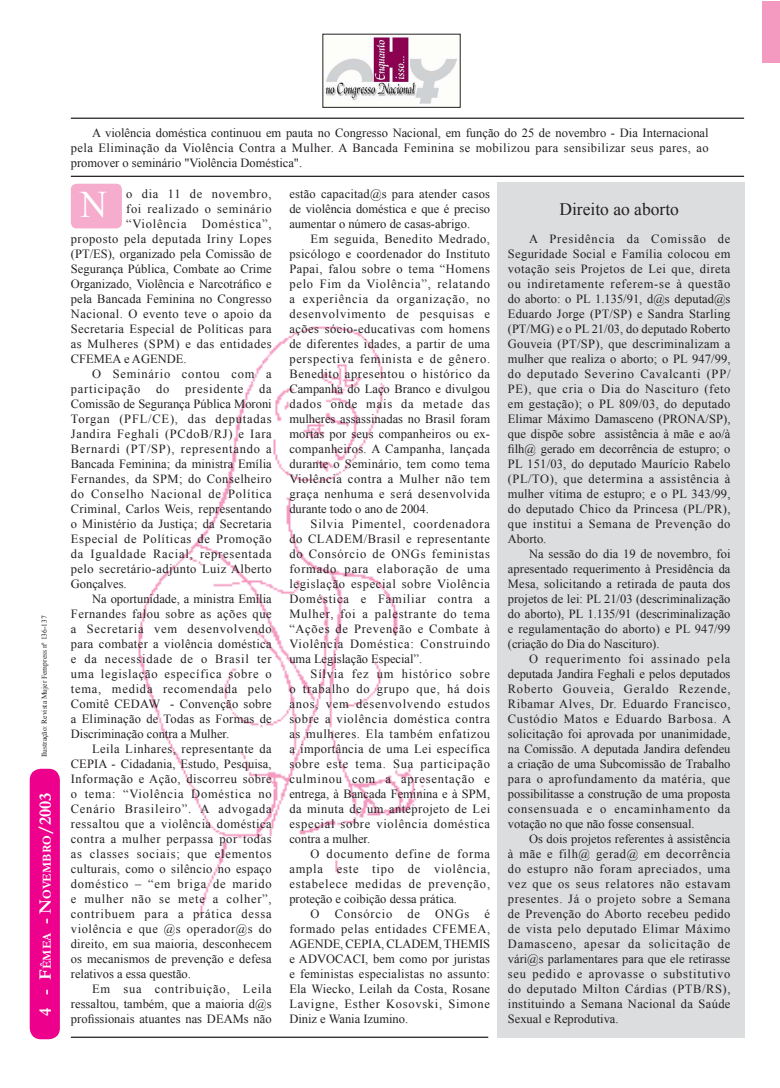
<style>
.page{position:relative;width:780px;height:1088px;background:#fff}
.page>*{position:absolute;margin:0;border:0;box-sizing:border-box;transform-origin:0 0}
.t1{font:37.5px "Times New Roman";color:#fff}
.t2{font:17.5px "Times New Roman";color:#231f20}
.t3{font:12.5px/15px "Times New Roman";letter-spacing:.015em;color:#231f20;text-align:justify}
.t4{font:12.5px "Times New Roman";letter-spacing:.06em;color:#231f20}
.t5{font:12.5px "Times New Roman";letter-spacing:.045em;color:#231f20}
.t6{font:12.5px "Times New Roman";letter-spacing:.04em;color:#231f20}
.t7{font:12.5px "Times New Roman";letter-spacing:.055em;color:#231f20}
.t8{font:700 12.25px "Garamond";color:#fff}
.t9{font:7.5px "Times New Roman";color:#231f20}
.s1{font-size:17.5px}
</style>
<div class="page">
<hr style="left:71px;top:1036px;width:417px;height:1px;background:#231f20">
<div style="left:497px;top:182px;width:248px;height:855px;background:#dcddde"></div>
<img style="left:138px;top:326px;width:288px;height:588px">
<img style="left:325px;top:36px;width:132px;height:68px">
<div style="left:322px;top:34px;width:139px;height:74px;border:1px solid #231f20"></div>
<div style="left:71px;top:184px;width:51px;height:44px;background:#f6adcd;border-radius:6px"></div>
<hr style="left:71px;top:176px;width:673px;height:1px;background:#231f20">
<hr style="left:71px;top:118px;width:673px;height:1px;background:#231f20">
<div style="left:30px;top:768px;width:30px;height:271px;background:#ec008c;border-radius:11px"></div>
<div style="left:762px;top:1px;width:18px;height:61px;background:#f49ac1"></div>
<p class="t9" style="left:40px;top:757px;width:143px;rotate:-90deg">Ilustração: Revista Mujer Fempress nº 136-137</p>
<p class="t8" style="left:40px;top:1013px;width:219px;rotate:-90deg"><span class="s1">4 - F</span>ÊMEA <span class="s1">- S</span>ETEMBRO<span class="s1">/2003</span></p>
<p class="t8" style="left:40px;top:923px;width:90px;rotate:-90deg"><span class="s1">- N</span>OVEMBRO</p>
<p class="t3" style="left:71px;top:126px;width:639px;text-indent:21px">A violência doméstica continuou em pauta no Congresso Nacional, em função do 25 de novembro - Dia Internacional pela Eliminação da Violência Contra a Mulher. A Bancada Feminina se mobilizou para sensibilizar seus pares, ao promover o seminário "Violência Doméstica".</p>
<p class="t4" style="left:126px;top:186px;width:147px">o dia 11 de novembro,</p>
<p class="t7" style="left:126px;top:201px;width:147px">foi realizado o seminário</p>
<p class="t4" style="left:126px;top:216px;width:147px">“Violência Doméstica”,</p>
<p class="t5" style="left:71px;top:231px;width:202px">proposto pela deputada Iriny Lopes</p>
<p class="t3" style="left:71px;top:246px;width:202px">(PT/ES), organizado pela Comissão de</p>
<p class="t3" style="left:71px;top:261px;width:202px">Segurança Pública, Combate ao Crime</p>
<p class="t3" style="left:71px;top:276px;width:202px">Organizado, Violência e Narcotráfico e</p>
<p class="t3" style="left:71px;top:291px;width:202px">pela Bancada Feminina no Congresso</p>
<p class="t6" style="left:71px;top:306px;width:202px">Nacional. O evento teve o apoio da</p>
<p class="t3" style="left:71px;top:321px;width:202px">Secretaria Especial de Políticas para</p>
<p class="t5" style="left:71px;top:336px;width:202px">as Mulheres (SPM) e das entidades</p>
<p class="t3" style="left:71px;top:351px;width:117px">CFEMEA e AGENDE.</p>
<p class="t4" style="left:92px;top:366px;width:181px">O Seminário contou com a</p>
<p class="t4" style="left:71px;top:381px;width:71px">participação</p>
<p class="t3" style="left:156px;top:381px;width:15px">do</p>
<p class="t4" style="left:185px;top:381px;width:60px">presidente</p>
<p class="t3" style="left:289px;top:186px;width:202px">estão capacitad@s para atender casos de violência doméstica e que é preciso aumentar o número de casas-abrigo.</p>
<p class="t3" style="left:289px;top:231px;width:202px;text-indent:21px">Em seguida, Benedito Medrado, psicólogo e coordenador do Instituto Papai, falou sobre o tema “Homens pelo Fim da Violência”, relatando a experiência da organização, no desenvolvimento de pesquisas e ações sócio-educativas com homens de diferentes idades, a partir de uma perspectiva feminista e de gênero.<br>Benedito apresentou o histórico da Campanha do Laço Branco e divulgou dados onde mais da metade das mulheres assassinadas no Brasil foram mortas por seus companheiros ou ex&shy;companheiros. A Campanha, lançada durante o Seminário, tem como tema Violência contra a Mulher não tem graça nenhuma e será desenvolvida durante todo o ano de 2004.</p>
<p class="t3" style="left:289px;top:516px;width:202px;text-indent:21px">Silvia Pimentel, coordenadora do CLADEM/Brasil e representante do Consórcio de ONGs feministas formado para elaboração de uma legislação especial sobre Violência Doméstica e Familiar contra a Mulher, foi a palestrante do tema “Ações de Prevenção e Combate à Violência Doméstica: Construindo uma Legislação Especial”.</p>
<p class="t3" style="left:289px;top:666px;width:202px;text-indent:21px">Sílvia fez um histórico sobre o trabalho do grupo que, há dois anos, vem desenvolvendo estudos sobre a violência doméstica contra as mulheres. Ela também enfatizou a importância de uma Lei específica sobre este tema. Sua participação culminou com a apresentação e entrega, à Bancada Feminina e à SPM, da minuta de um anteprojeto de Lei especial sobre violência doméstica contra a mulher.</p>
<p class="t3" style="left:289px;top:846px;width:202px;text-indent:21px">O documento define de forma ampla este tipo de violência, estabelece medidas de prevenção, proteção e coibição dessa prática.</p>
<p class="t3" style="left:289px;top:906px;width:202px;text-indent:21px">O Consórcio de ONGs é formado pelas entidades CFEMEA, AGENDE, CEPIA, CLADEM, THEMIS e ADVOCACI, bem como por juristas e feministas especialistas no assunto:<br>Ela Wiecko, Leilah da Costa, Rosane Lavigne, Esther Kosovski, Simone Diniz e Wania Izumino.</p>
<h1 class="t1" style="left:80px;top:184px;width:29px">N</h1>
<h2 class="t2" style="left:559px;top:199px;width:121px">Direito ao aborto</h2>
<p class="t3" style="left:508px;top:231px;width:224px;text-indent:21px">A Presidência da Comissão de Seguridade Social e Família colocou em votação seis Projetos de Lei que, direta ou indiretamente referem-se à questão do aborto: o PL 1.135/91, d@s deputad@s Eduardo Jorge (PT/SP) e Sandra Starling (PT/MG) e o PL 21/03, do deputado Roberto Gouveia (PT/SP), que descriminalizam a mulher que realiza o aborto; o PL 947/99, do deputado Severino Cavalcanti (PP/ PE), que cria o Dia do Nascituro (feto em gestação); o PL 809/03, do deputado Elimar Máximo Damasceno (PRONA/SP), que dispõe sobre assistência à mãe e ao/à filh@ gerado em decorrência de estupro; o PL 151/03, do deputado Maurício Rabelo (PL/TO), que determina a assistência à mulher vítima de estupro; e o PL 343/99, do deputado Chico da Princesa (PL/PR), que institui a Semana de Prevenção do Aborto.</p>
<p class="t3" style="left:508px;top:546px;width:224px;text-indent:21px">Na sessão do dia 19 de novembro, foi apresentado requerimento à Presidência da Mesa, solicitando a retirada de pauta dos projetos de lei: PL 21/03 (descriminalização do aborto), PL 1.135/91 (descriminalização e regulamentação do aborto) e PL 947/99 (criação do Dia do Nascituro).</p>
<p class="t3" style="left:508px;top:651px;width:225px;text-indent:21px">O requerimento foi assinado pela deputada Jandira Feghali e pelos deputados Roberto Gouveia, Geraldo Rezende, Ribamar Alves, Dr. Eduardo Francisco, Custódio Matos e Eduardo Barbosa. A solicitação foi aprovada por unanimidade, na Comissão. A deputada Jandira defendeu a criação de uma Subcomissão de Trabalho para o aprofundamento da matéria, que possibilitasse a construção de uma proposta consensuada e o encaminhamento da votação no que não fosse consensual.</p>
<p class="t3" style="left:508px;top:831px;width:224px;text-indent:21px">Os dois projetos referentes à assistência à mãe e filh@ gerad@ em decorrência do estupro não foram apreciados, uma vez que os seus relatores não estavam presentes. Já o projeto sobre a Semana de Prevenção do Aborto recebeu pedido de vista pelo deputado Elimar Máximo Damasceno, apesar da solicitação de vári@s parlamentares para que ele retirasse seu pedido e aprovasse o substitutivo do deputado Milton Cárdias (PTB/RS), instituindo a Semana Nacional da Saúde Sexual e Reprodutiva.</p>
<p class="t3" style="left:71px;top:381px;width:202px;text-indent:188px">da Comissão de Segurança Pública Moroni Torgan (PFL/CE), das deputadas Jandira Feghali (PCdoB/RJ) e Iara Bernardi (PT/SP), representando a Bancada Feminina; da ministra Emília Fernandes, da SPM; do Conselheiro do Conselho Nacional de Política Criminal, Carlos Weis, representando o Ministério da Justiça; da Secretaria Especial de Políticas de Promoção da Igualdade Racial, representada pelo secretário-adjunto Luiz Alberto Gonçalves.</p>
<p class="t3" style="left:71px;top:591px;width:202px;text-indent:21px">Na oportunidade, a ministra Emília Fernandes falou sobre as ações que a Secretaria vem desenvolvendo para combater a violência doméstica e da necessidade de o Brasil ter uma legislação específica sobre o tema, medida recomendada pelo Comitê CEDAW - Convenção sobre a Eliminação de Todas as Formas de Discriminação contra a Mulher.</p>
<p class="t3" style="left:71px;top:741px;width:202px;text-indent:21px">Leila Linhares, representante da CEPIA - Cidadania, Estudo, Pesquisa, Informação e Ação, discorreu sobre o tema: “Violência Doméstica no Cenário Brasileiro”. A advogada ressaltou que a violência doméstica contra a mulher perpassa por todas as classes sociais; que elementos culturais, como o silêncio no espaço doméstico – “em briga de marido e mulher não se mete a colher”, contribuem para a prática dessa violência e que @s operador@s do direito, em sua maioria, desconhecem os mecanismos de prevenção e defesa relativos a essa questão.</p>
<p class="t3" style="left:71px;top:981px;width:202px;text-indent:21px">Em sua contribuição, Leila ressaltou, também, que a maioria d@s profissionais atuantes nas DEAMs não</p>
</div>
